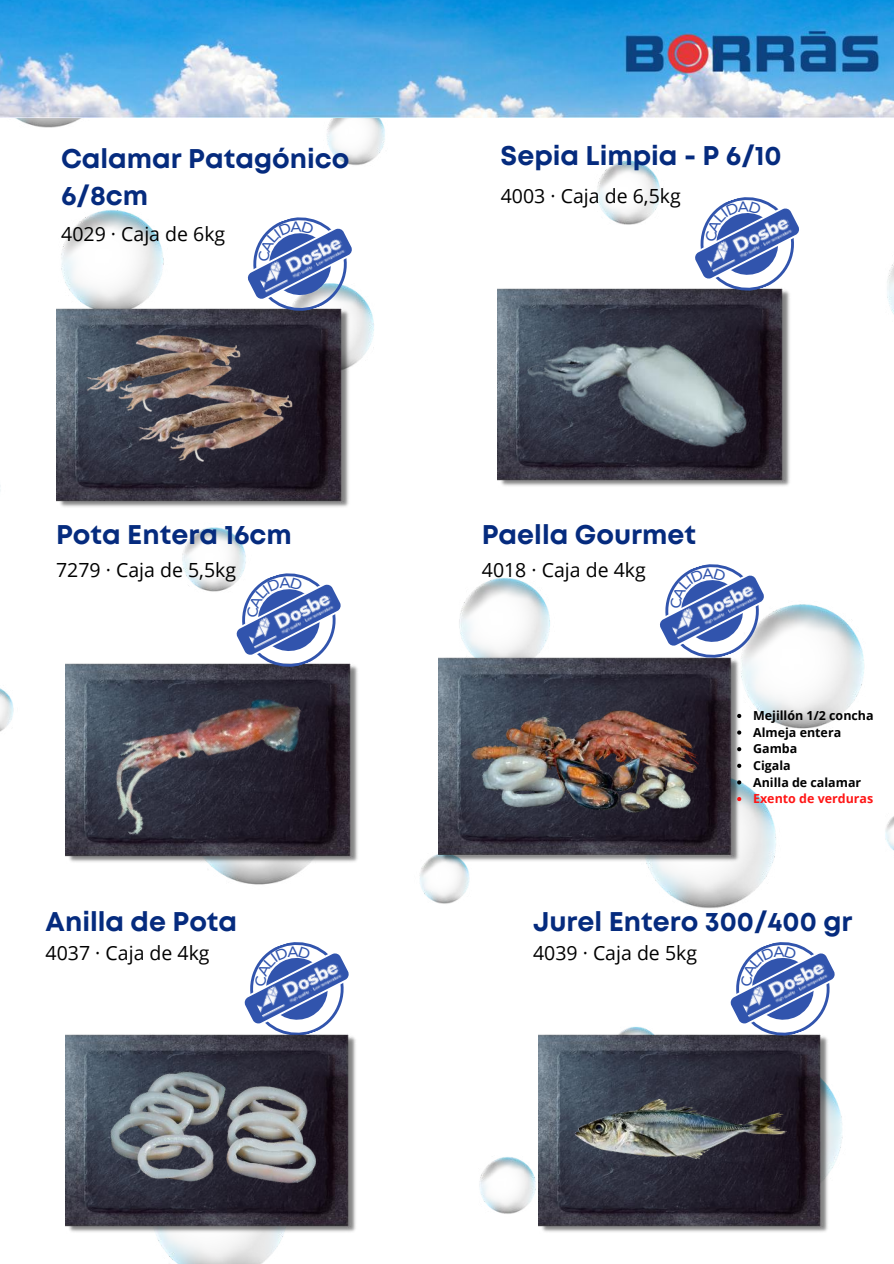
<style>
.page{position:relative;width:894px;height:1264px;background:#fff}
.page>*{position:absolute;margin:0;border:0;box-sizing:border-box;transform-origin:0 0}
.t1{font:700 27px/37.2px "Mont";color:#052b7e}
.t2{font:19.5px "Open Sans";color:#000}
.t3{font:700 12.45px/16.6px "Open Sans";color:#000}
.t4{font:700 12.45px "Open Sans";color:#ff1616}
</style>
<div class="page">
<img style="left:0;top:118px;width:893px;height:1145px">
<img style="left:0;top:0;width:893px;height:118px">
<img style="left:56px;top:307px;width:294px;height:202px">
<img style="left:497px;top:287px;width:294px;height:201px">
<img style="left:65px;top:663px;width:294px;height:201px">
<img style="left:438px;top:656px;width:302px;height:207px">
<img style="left:459px;top:702px;width:243px;height:116px">
<img style="left:510px;top:315px;width:247px;height:145px">
<img style="left:538px;top:1033px;width:291px;height:201px">
<img style="left:545px;top:1058px;width:262px;height:137px">
<img style="left:65px;top:1033px;width:292px;height:201px">
<img style="left:95px;top:1067px;width:236px;height:119px">
<img style="left:129px;top:370px;width:170px;height:108px">
<img style="left:79px;top:638px;width:252px;height:244px">
<img style="left:76px;top:320px;width:170px;height:108px">
<svg style="left:737px;top:714px;width:4px;height:4px"></svg>
<svg style="left:737px;top:730px;width:4px;height:4px"></svg>
<svg style="left:737px;top:747px;width:4px;height:4px"></svg>
<svg style="left:737px;top:763px;width:4px;height:5px"></svg>
<svg style="left:737px;top:780px;width:4px;height:4px"></svg>
<svg style="left:737px;top:797px;width:4px;height:4px"></svg>
<svg style="left:239px;top:205px;width:122px;height:118px"></svg>
<svg style="left:685px;top:184px;width:123px;height:119px"></svg>
<svg style="left:227px;top:560px;width:123px;height:119px"></svg>
<svg style="left:650px;top:551px;width:122px;height:119px"></svg>
<svg style="left:235px;top:929px;width:123px;height:119px"></svg>
<svg style="left:721px;top:929px;width:122px;height:119px"></svg>
<p class="t1" style="left:61px;top:142px;width:289px">Calamar Patagónico<br>6/8cm</p>
<p class="t1" style="left:500px;top:139px;width:282px">Sepia Limpia - P 6/10</p>
<p class="t2" style="left:500px;top:182px;width:181px">4003 · Caja de 6,5kg</p>
<p class="t2" style="left:61px;top:220px;width:165px">4029 · Caja de 6kg</p>
<p class="t1" style="left:56px;top:518px;width:237px">Pota Entera 16cm</p>
<p class="t2" style="left:56px;top:556px;width:181px">7279 · Caja de 5,5kg</p>
<p class="t1" style="left:481px;top:518px;width:216px">Paella Gourmet</p>
<p class="t2" style="left:481px;top:556px;width:165px">4018 · Caja de 4kg</p>
<p class="t3" style="left:753px;top:707px;width:122px">Mejillón 1/2 concha<br>Almeja entera<br>Gamba<br>Cigala<br>Anilla de calamar</p>
<p class="t4" style="left:753px;top:790px;width:122px">Exento de verduras</p>
<p class="t1" style="left:46px;top:904px;width:193px">Anilla de Pota</p>
<p class="t1" style="left:533px;top:904px;width:321px">Jurel Entero 300/400 gr</p>
<p class="t2" style="left:46px;top:939px;width:165px">4037 · Caja de 4kg</p>
<p class="t2" style="left:533px;top:939px;width:165px">4039 · Caja de 5kg</p>
</div>
